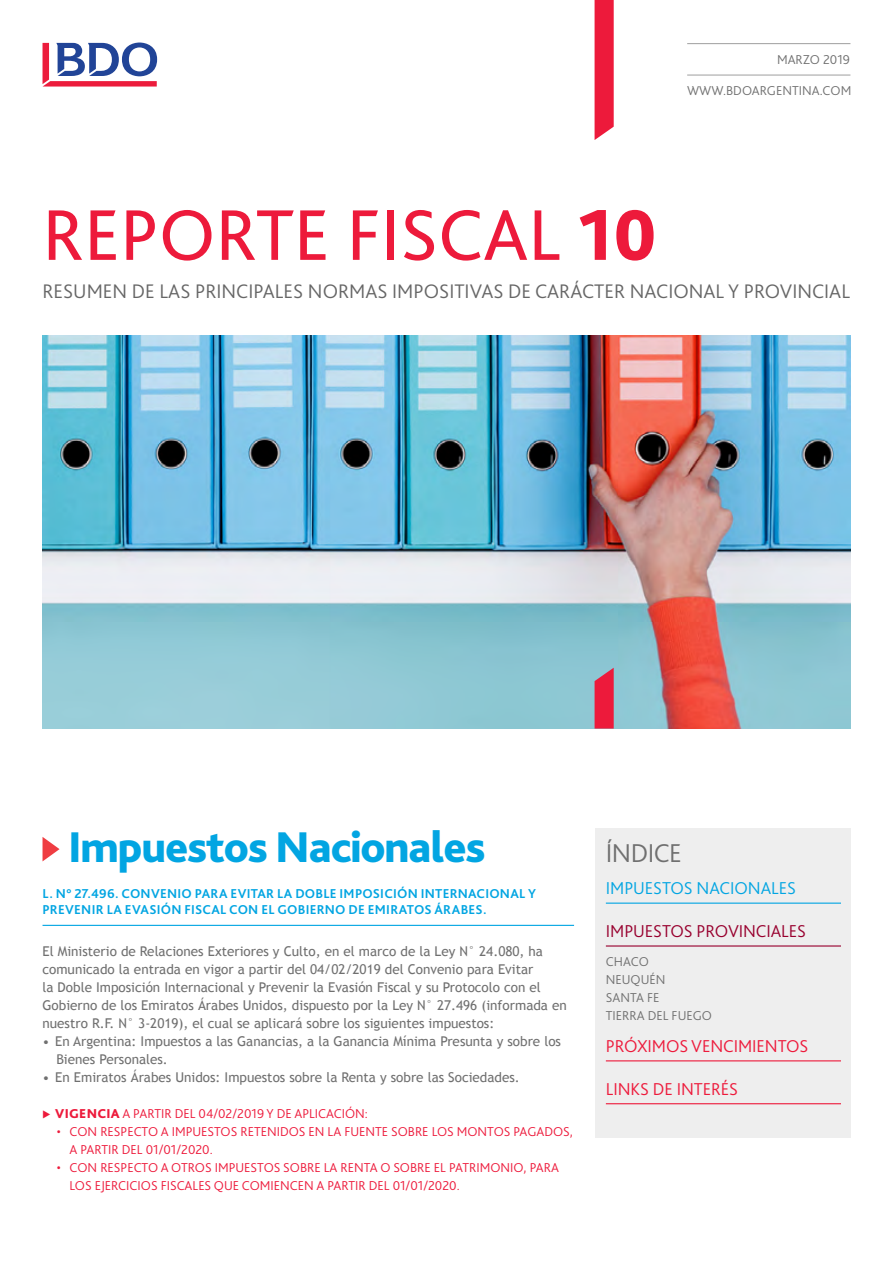
<style>
.page{position:relative;width:893px;height:1263px;background:#fff}
.page>*{position:absolute;margin:0;border:0;box-sizing:border-box;transform-origin:0 0}
.Masthead_heading{font:75px "Bliss Pro";color:#ed1a3b}
.Article_heading{font:800 45px "Bliss Pro";letter-spacing:-.025em;color:#02a5e2}
.Titulo_Indice{font:300 27px "Bliss Pro";letter-spacing:-.02em;color:#707070}
.t1{font:300 20.55px "Bliss Pro";color:#666}
.Subtitulo_indice{font:300 18px "Bliss Pro";letter-spacing:-.005em;color:#ed1a3b}
.Subtitulo_indice-2{font:300 18px "Bliss Pro";letter-spacing:-.005em;color:#98002e}
.Subtitulo_indice-3{font:300 18px "Bliss Pro";letter-spacing:-.005em;color:#02a5e2}
.Texto_Comun{font:13.5px/18px "Trebuchet MS";color:#707070}
.t2{font:300 13.5px/18px "Bliss Pro";color:#ed1a3b}
.Bajada_Subtitulo{font:700 13.5px/16.5px "Bliss Pro";letter-spacing:.02em;color:#02a5e2}
.Texto_Indice{font:300 13.5px "Bliss Pro";color:#707070}
.s1{font-weight:800}
</style>
<div class="page">
<svg style="left:43px;top:43px;width:114px;height:44px"></svg>
<img style="left:43px;top:336px;width:807px;height:393px">
<div style="left:595px;top:828px;width:255px;height:309px;background:#eee"></div>
<hr style="left:606px;top:902px;width:235px;height:2px;background:#02a5e2">
<hr style="left:606px;top:945px;width:235px;height:1px;background:#98002e">
<hr style="left:606px;top:1060px;width:235px;height:1px;background:#ed1a3b">
<hr style="left:606px;top:1103px;width:235px;height:1px;background:#ed1a3b">
<svg style="left:595px;top:0;width:19px;height:140px;background:#ee2847"></svg>
<svg style="left:43px;top:837px;width:17px;height:24px"></svg>
<hr style="left:687px;top:43px;width:163px;height:1px;background:#9f9f9f">
<hr style="left:687px;top:75px;width:163px;height:1px;background:#9f9f9f">
<svg style="left:595px;top:668px;width:19px;height:61px"></svg>
<hr style="left:43px;top:925px;width:531px;height:1px;background:#02a5e2">
<p class="Texto_Indice" style="left:777px;top:51px;width:75px">MARZO 2019</p>
<p class="Texto_Indice" style="left:687px;top:82px;width:166px">WWW.BDOARGENTINA.COM</p>
<p class="Masthead_heading" style="left:43px;top:188px;width:616px">REPORTE FISCAL <span class="s1">10</span></p>
<h3 class="t1" style="left:43px;top:278px;width:809px">RESUMEN DE LAS PRINCIPALES NORMAS IMPOSITIVAS DE CARÁCTER NACIONAL Y PROVINCIAL</h3>
<p class="Article_heading" style="left:68px;top:819px;width:419px">Impuestos Nacionales</p>
<p class="Bajada_Subtitulo" style="left:43px;top:884px;width:495px">L. N° 27.496. CONVENIO PARA EVITAR LA DOBLE IMPOSICIÓN INTERNACIONAL Y<br>PREVENIR LA EVASIÓN FISCAL CON EL GOBIERNO DE EMIRATOS ÁRABES.</p>
<p class="Texto_Comun" style="left:43px;top:942px;width:526px">El Ministerio de Relaciones Exteriores y Culto, en el marco de la Ley N° 24.080, ha comunicado la entrada en vigor a partir del 04/02/2019 del Convenio para Evitar<br>la Doble Imposición Internacional y Prevenir la Evasión Fiscal y su Protocolo con el Gobierno de los Emiratos Árabes Unidos, dispuesto por la Ley N° 27.496 (informada en nuestro R.F. N° 3-2019), el cual se aplicará sobre los siguientes impuestos:</p>
<p class="Texto_Comun" style="left:56px;top:1032px;width:506px;text-indent:-14px">• En Argentina: Impuestos a las Ganancias, a la Ganancia Mínima Presunta y sobre los<br>Bienes Personales.</p>
<p class="Texto_Comun" style="left:43px;top:1068px;width:479px">• En Emiratos Árabes Unidos: Impuestos sobre la Renta y sobre las Sociedades.</p>
<p class="t2" style="left:55px;top:1104px;width:314px"><span class="s1">VIGENCIA</span> A PARTIR DEL 04/02/2019 Y DE APLICACIÓN:</p>
<p class="t2" style="left:70px;top:1122px;width:505px;text-indent:-13px">• CON RESPECTO A IMPUESTOS RETENIDOS EN LA FUENTE SOBRE LOS MONTOS PAGADOS,<br>A PARTIR DEL 01/01/2020.</p>
<p class="t2" style="left:70px;top:1158px;width:491px;text-indent:-13px">• CON RESPECTO A OTROS IMPUESTOS SOBRE LA RENTA O SOBRE EL PATRIMONIO, PARA<br>LOS EJERCICIOS FISCALES QUE COMIENCEN A PARTIR DEL 01/01/2020.</p>
<p class="Titulo_Indice" style="left:606px;top:836px;width:77px">ÍNDICE</p>
<p class="Subtitulo_indice-3" style="left:606px;top:877px;width:192px">IMPUESTOS NACIONALES</p>
<p class="Subtitulo_indice-2" style="left:606px;top:920px;width:202px">IMPUESTOS PROVINCIALES</p>
<p class="Texto_Indice" style="left:606px;top:953px;width:44px">CHACO</p>
<p class="Texto_Indice" style="left:606px;top:971px;width:61px">NEUQUÉN</p>
<p class="Texto_Indice" style="left:606px;top:989px;width:55px">SANTA FE</p>
<p class="Texto_Indice" style="left:606px;top:1007px;width:108px">TIERRA DEL FUEGO</p>
<p class="Subtitulo_indice" style="left:606px;top:1035px;width:204px">PRÓXIMOS VENCIMIENTOS</p>
<p class="Subtitulo_indice" style="left:606px;top:1077px;width:134px">LINKS DE INTERÉS</p>
</div>
